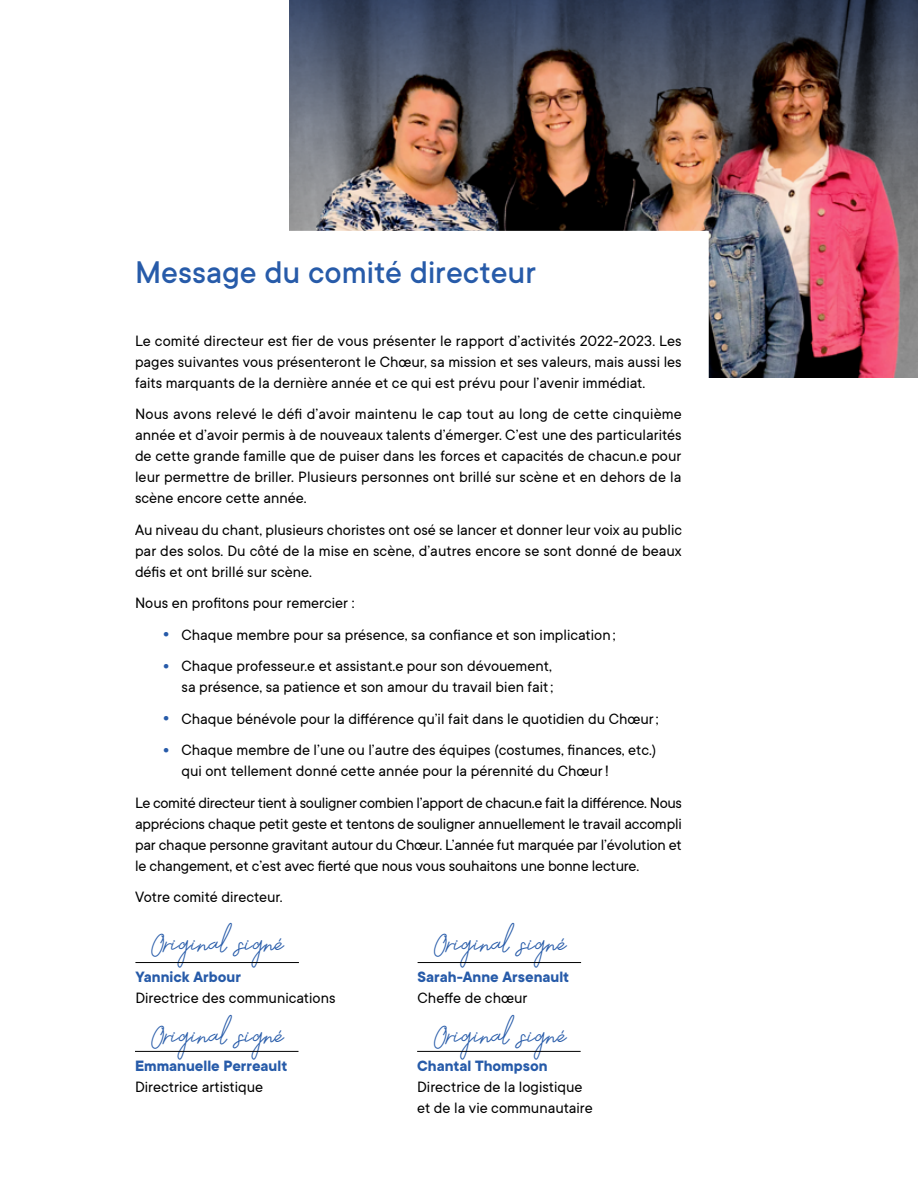
<style>
.page{position:relative;width:918px;height:1188px;background:#fff}
.page>*{position:absolute;margin:0;border:0;box-sizing:border-box;transform-origin:0 0}
.TITRE_N1{font:500 34.5px "TT Commons";color:#275ba9}
.t1{font:27px "Moscato Script";letter-spacing:.01em;color:#275ba9}
.TEXTE-courant{font:16.5px/21px "TT Commons";color:#000;text-align:justify}
.TEXTE-courant-2{font:700 16.5px "TT Commons";color:#275ba9}
.s1{font-weight:700;font-size:21.45px;color:#275ba9}
</style>
<div class="page">
<img style="left:289px;top:0;width:629px;height:378px">
<svg style="left:289px;top:217px;width:433px;height:161px"></svg>
<hr style="left:135px;top:962px;width:164px;height:1px;background:#000">
<hr style="left:418px;top:962px;width:163px;height:1px;background:#000">
<hr style="left:135px;top:1051px;width:163px;height:1px;background:#000">
<hr style="left:417px;top:1051px;width:164px;height:1px;background:#000">
<p class="TITRE_N1" style="left:135px;top:250px;width:403px">Message du comité directeur</p>
<p class="TEXTE-courant" style="left:135px;top:330px;width:548px">Le comité directeur est fier de vous présenter le rapport d’activités 2022-2023. Les pages suivantes vous présenteront le Chœur, sa mission et ses valeurs, mais aussi les faits marquants de la dernière année et ce qui est prévu pour l’avenir immédiat.</p>
<p class="TEXTE-courant" style="left:135px;top:403px;width:548px">Nous avons relevé le défi d’avoir maintenu le cap tout au long de cette cinquième année et d’avoir permis à de nouveaux talents d’émerger. C’est une des particularités de cette grande famille que de puiser dans les forces et capacités de chacun.e pour leur permettre de briller. Plusieurs personnes ont brillé sur scène et en dehors de la scène encore cette année.</p>
<p class="TEXTE-courant" style="left:135px;top:519px;width:549px">Au niveau du chant, plusieurs choristes ont osé se lancer et donner leur voix au public par des solos. Du côté de la mise en scène, d’autres encore se sont donné de beaux défis et ont brillé sur scène.</p>
<p class="TEXTE-courant" style="left:135px;top:592px;width:221px">Nous en profitons pour remercier :</p>
<p class="TEXTE-courant" style="left:162px;top:624px;width:455px"><span class="s1">•</span> Chaque membre pour sa présence, sa confiance et son implication;</p>
<p class="TEXTE-courant" style="left:162px;top:655px;width:393px;text-align:right"><span class="s1">•</span> Chaque professeur.e et assistant.e pour son dévouement, sa présence, sa patience et son amour du travail bien fait;</p>
<p class="TEXTE-courant" style="left:162px;top:708px;width:498px"><span class="s1">•</span> Chaque bénévole pour la différence qu’il fait dans le quotidien du Chœur;</p>
<p class="TEXTE-courant" style="left:182px;top:739px;width:476px;text-indent:-20px"><span class="s1">•</span> Chaque membre de l’une ou l’autre des équipes (costumes, finances, etc.) qui ont tellement donné cette année pour la pérennité du Chœur!</p>
<p class="TEXTE-courant" style="left:135px;top:792px;width:549px">Le comité directeur tient à souligner combien l’apport de chacun.e fait la différence. Nous apprécions chaque petit geste et tentons de souligner annuellement le travail accompli par chaque personne gravitant autour du Chœur. L’année fut marquée par l’évolution et le changement, et c’est avec fierté que nous vous souhaitons une bonne lecture.</p>
<p class="TEXTE-courant" style="left:135px;top:886px;width:149px">Votre comité directeur.</p>
<p class="t1" style="left:151px;top:925px;width:134px">Original signé</p>
<p class="t1" style="left:434px;top:925px;width:134px">Original signé</p>
<p class="TEXTE-courant-2" style="left:135px;top:966px;width:107px">Yannick Arbour</p>
<p class="TEXTE-courant" style="left:135px;top:987px;width:202px">Directrice des communications</p>
<p class="TEXTE-courant-2" style="left:418px;top:966px;width:153px">Sarah-Anne Arsenault</p>
<p class="TEXTE-courant" style="left:418px;top:987px;width:111px">Cheffe de chœur</p>
<p class="t1" style="left:151px;top:1017px;width:134px">Original signé</p>
<p class="t1" style="left:434px;top:1017px;width:134px">Original signé</p>
<p class="TEXTE-courant-2" style="left:417px;top:1055px;width:132px">Chantal Thompson</p>
<p class="TEXTE-courant" style="left:417px;top:1076px;width:177px">Directrice de la logistique et de la vie communautaire</p>
<p class="TEXTE-courant-2" style="left:135px;top:1055px;width:154px">Emmanuelle Perreault</p>
<p class="TEXTE-courant" style="left:135px;top:1076px;width:130px">Directrice artistique</p>
</div>
